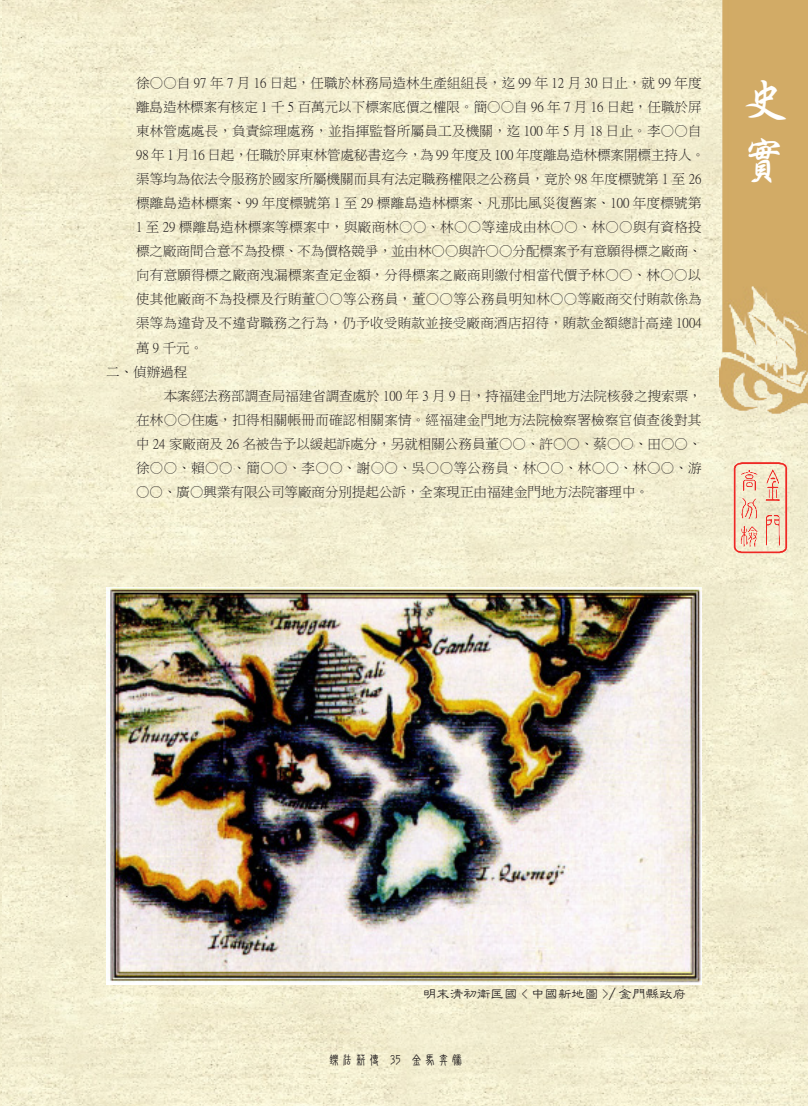
<style>
.page{position:relative;width:808px;height:1106px;background:#fff}
.page>*{position:absolute;margin:0;border:0;box-sizing:border-box;transform-origin:0 0}
.t1{font:48px/60.4px "Singkai EG Bold Big 5";color:#fff}
.署史一_內文{font:13.5px/24px "P Ming Li U";letter-spacing:.01em;color:#231f20}
.無縮排{font:500 13.5px "Jen Lei";color:#231f20}
.t2{font:13.5px "DF New Chuan Md HKP BF";color:#231f20}
.署史一{font:13.5px "P Ming Li U";color:#231f20}
</style>
<div class="page">
<img style="left:0;top:0;width:808px;height:1106px">
<img style="left:719px;top:0;width:89px;height:429px">
<img style="left:734px;top:461px;width:55px;height:92px">
<img style="left:106px;top:587px;width:596px;height:397px">
<p class="署史一_內文" style="left:136px;top:71px;width:570px">徐○○自 97 年 7 月 16 日起，任職於林務局造林生產組組長，迄 99 年 12 月 30 日止，就 99 年度離島造林標案有核定 1 千 5 百萬元以下標案底價之權限。簡○○自 96 年 7 月 16 日起，任職於屏東林管處處長，負責綜理處務，並指揮監督所屬員工及機關，迄 100 年 5 月 18 日止。李○○自98 年 1 月 16 日起，任職於屏東林管處秘書迄今，為 99 年度及 100 年度離島造林標案開標主持人。渠等均為依法令服務於國家所屬機關而具有法定職務權限之公務員，竟於 98 年度標號第 1 至 26標離島造林標案、99 年度標號第 1 至 29 標離島造林標案、凡那比風災復舊案、100 年度標號第1 至 29 標離島造林標案等標案中，與廠商林○○、林○○等達成由林○○、林○○與有資格投標之廠商間合意不為投標、不為價格競爭，並由林○○與許○○分配標案予有意願得標之廠商、向有意願得標之廠商洩漏標案查定金額，分得標案之廠商則繳付相當代價予林○○、林○○以使其他廠商不為投標及行賄董○○等公務員，董○○等公務員明知林○○等廠商交付賄款係為渠等為違背及不違背職務之行為，仍予收受賄款並接受廠商酒店招待，賄款金額總計高達 1004萬 9 千元。</p>
<p class="署史一" style="left:106px;top:365px;width:82px">二、偵辦過程</p>
<p class="署史一_內文" style="left:136px;top:383px;width:567px;text-align:justify;text-indent:28px">本案經法務部調查局福建省調查處於 100 年 3 月 9 日，持福建金門地方法院核發之搜索票，在林○○住處，扣得相關帳冊而確認相關案情。經福建金門地方法院檢察署檢察官偵查後對其中 24 家廠商及 26 名被告予以緩起訴處分，另就相關公務員董○○、許○○、蔡○○、田○○、徐○○、賴○○、簡○○、李○○、謝○○、吳○○等公務員、林○○、林○○、林○○、游</p>
<p class="署史一_內文" style="left:136px;top:479px;width:515px">○○、廣○興業有限公司等廠商分別提起公訴，全案現正由福建金門地方法院審理中。</p>
<h1 class="t1" style="left:741px;top:70px;width:47px">史實</h1>
<p class="無縮排" style="left:423px;top:987px;width:265px">明末清初衛匡國 &lt; 中國新地圖 &gt;/ 金門縣政府</p>
<p class="t2" style="left:327px;top:1053px;width:138px">鑠法薪傳 35 金馬奔騰</p>
</div>
